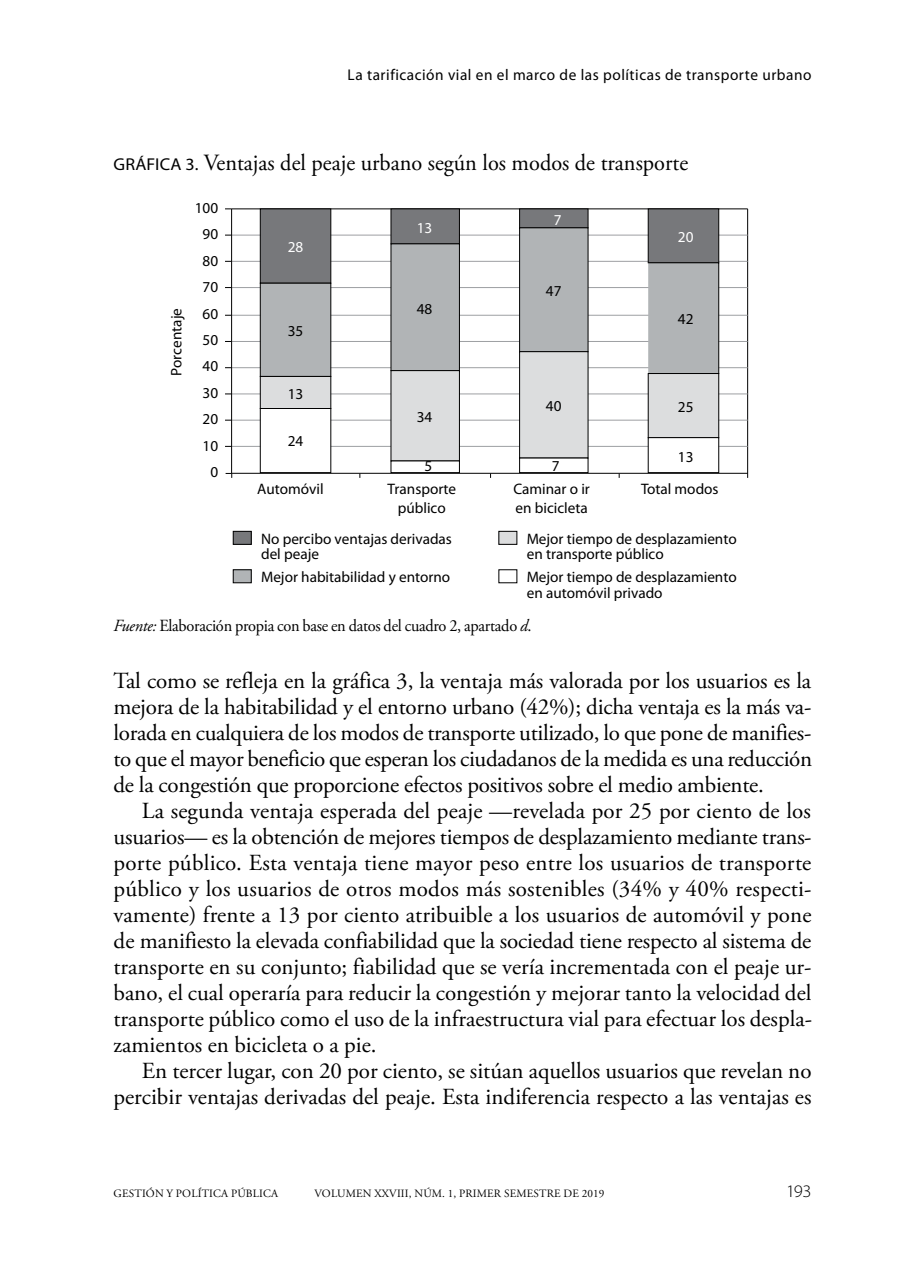
<style>
.page{position:relative;width:908px;height:1276px;background:#fff}
.page>*{position:absolute;margin:0;border:0;box-sizing:border-box;transform-origin:0 0}
.t1{font:23.2px "Adobe Garamond Pro";color:#000;scale:.96 1}
.t2{font:23px/26px "Adobe Garamond Pro";letter-spacing:-.005em;color:#000;text-align:justify}
.t3{font:300 17.6px "Myriad Pro";color:#000;scale:1.05 1}
.t4{font:17px "Adobe Garamond Pro";letter-spacing:-.015em;color:#000;scale:.96 1}
.t5{font:15.6px "Myriad Pro";letter-spacing:.035em;color:#000}
.t6{font:15.2px/15.2px "Myriad Pro";color:#000}
.t7{font:15.2px "Myriad Pro";color:#fff}
.t8{font:15.2px "Myriad Pro";color:#010101}
.t9{font:11.2px "Adobe Garamond Pro";letter-spacing:.135em;color:#000}
.t10{font:11.2px "Adobe Garamond Pro";letter-spacing:.015em;color:#000}
.s1{font-family:"Myriad Pro";font-size:17.2px}
.s2{font-style:italic}
</style>
<div class="page">
<hr style="left:747px;top:209px;width:1px;height:269px;background:#000">
<hr style="left:231px;top:235px;width:516px;height:1px;background:#9d9fa2">
<hr style="left:231px;top:261px;width:516px;height:1px;background:#9d9fa2">
<hr style="left:231px;top:287px;width:516px;height:1px;background:#9d9fa2">
<hr style="left:231px;top:315px;width:516px;height:1px;background:#9d9fa2">
<hr style="left:231px;top:341px;width:516px;height:1px;background:#9d9fa2">
<hr style="left:231px;top:367px;width:516px;height:1px;background:#9d9fa2">
<hr style="left:231px;top:393px;width:516px;height:1px;background:#9d9fa2">
<hr style="left:231px;top:420px;width:516px;height:1px;background:#9d9fa2">
<hr style="left:231px;top:446px;width:516px;height:1px;background:#9d9fa2">
<hr style="left:231px;top:208px;width:516px;height:1px;background:#000">
<hr style="left:231px;top:209px;width:1px;height:264px;background:#000">
<hr style="left:231px;top:473px;width:516px;height:1px;background:#000">
<svg style="left:260px;top:208px;width:459px;height:19px"></svg>
<svg style="left:260px;top:227px;width:459px;height:124px"></svg>
<svg style="left:260px;top:351px;width:459px;height:57px"></svg>
<svg style="left:260px;top:408px;width:459px;height:70px"></svg>
<div style="left:498px;top:531px;width:18px;height:13px;background:#dcddde"></div>
<div style="left:498px;top:531px;width:19px;height:13px;border:1px solid #000"></div>
<div style="left:233px;top:531px;width:18px;height:13px;background:#77787b"></div>
<div style="left:233px;top:531px;width:18px;height:13px;border:1px solid #000"></div>
<div style="left:233px;top:570px;width:18px;height:13px;background:#b1b4b6"></div>
<div style="left:233px;top:569px;width:18px;height:14px;border:1px solid #000"></div>
<p class="t5" style="left:347px;top:65px;width:465px">La tarificación vial en el marco de las políticas de transporte urbano</p>
<p class="t1" style="left:113px;top:149px;width:600px"><span class="s1">Gráf ica 3.</span> Ventajas del peaje urbano según los modos de transporte</p>
<p class="t6" style="left:168px;top:376px;width:69px;rotate:-90deg">Porcentaje</p>
<p class="t6" style="left:195px;top:200px;width:25px">100</p>
<p class="t6" style="left:202px;top:226px;width:17px">90</p>
<p class="t6" style="left:202px;top:253px;width:17px">80</p>
<p class="t6" style="left:202px;top:279px;width:17px">70</p>
<p class="t6" style="left:202px;top:306px;width:17px">60</p>
<p class="t6" style="left:202px;top:332px;width:17px">50</p>
<p class="t6" style="left:202px;top:358px;width:17px">40</p>
<p class="t6" style="left:202px;top:385px;width:17px">30</p>
<p class="t6" style="left:202px;top:411px;width:17px">20</p>
<p class="t6" style="left:202px;top:438px;width:17px">10</p>
<p class="t6" style="left:210px;top:464px;width:9px">0</p>
<p class="t7" style="left:287px;top:238px;width:17px">28</p>
<p class="t6" style="left:287px;top:323px;width:17px">35</p>
<p class="t6" style="left:287px;top:386px;width:17px">13</p>
<p class="t6" style="left:287px;top:433px;width:17px">24</p>
<p class="t7" style="left:416px;top:218px;width:17px">13</p>
<p class="t6" style="left:416px;top:301px;width:17px">48</p>
<p class="t7" style="left:553px;top:210px;width:9px">7</p>
<p class="t8" style="left:545px;top:281px;width:17px">47</p>
<p class="t7" style="left:677px;top:228px;width:17px">20</p>
<p class="t6" style="left:677px;top:311px;width:17px">42</p>
<p class="t6" style="left:545px;top:398px;width:17px">40</p>
<p class="t6" style="left:677px;top:399px;width:17px">25</p>
<p class="t6" style="left:416px;top:409px;width:17px">34</p>
<p class="t6" style="left:424px;top:458px;width:9px">5</p>
<p class="t6" style="left:551px;top:458px;width:9px">7</p>
<p class="t6" style="left:677px;top:449px;width:17px">13</p>
<p class="t6" style="left:257px;top:481px;width:68px">Automóvil</p>
<p class="t6" style="left:387px;top:480px;width:70px;line-height:18.2px;text-align:center">Transporte público</p>
<p class="t6" style="left:513px;top:480px;width:78px;line-height:18.2px">Caminar o ir en bicicleta</p>
<p class="t6" style="left:641px;top:481px;width:79px">Total modos</p>
<p class="t6" style="left:261px;top:531px;width:192px">No percibo ventajas derivadas del peaje</p>
<p class="t6" style="left:261px;top:569px;width:190px">Mejor habitabilidad y entorno</p>
<p class="t6" style="left:526px;top:531px;width:211px">Mejor tiempo de desplazamiento en transporte público</p>
<p class="t6" style="left:526px;top:569px;width:211px">Mejor tiempo de desplazamiento en automóvil privado</p>
<p class="t4" style="left:113px;top:615px;width:437px"><span class="s2">Fuente:</span> Elaboración propia con base en datos del cuadro 2, apartado <span class="s2">d</span>.</p>
<p class="t2" style="left:113px;top:668px;width:700px">Tal como se refleja en la gráfica 3, la ventaja más valorada por los usuarios es la mejora de la habitabilidad y el entorno urbano (42%); dicha ventaja es la más va&shy;lorada en cualquiera de los modos de transporte utilizado, lo que pone de manifies&shy;to que el mayor beneficio que esperan los ciudadanos de la medida es una reducción de la congestión que proporcione efectos positivos sobre el medio ambiente.</p>
<p class="t2" style="left:113px;top:798px;width:699px;text-indent:28px">La segunda ventaja esperada del peaje —revelada por 25 por ciento de los usuarios— es la obtención de mejores tiempos de desplazamiento mediante trans&shy;porte público. Esta ventaja tiene mayor peso entre los usuarios de transporte público y los usuarios de otros modos más sostenibles (34% y 40% respecti&shy;vamente) frente a 13 por ciento atribuible a los usuarios de automóvil y pone de manifiesto la elevada confiabilidad que la sociedad tiene respecto al sistema de transporte en su conjunto; fiabilidad que se vería incrementada con el peaje ur&shy;bano, el cual operaría para reducir la congestión y mejorar tanto la velocidad del transporte público como el uso de la infraestructura vial para efectuar los despla&shy;zamientos en bicicleta o a pie.</p>
<p class="t2" style="left:113px;top:1058px;width:699px;text-align:right">En tercer lugar, con 20 por ciento, se sitúan aquellos usuarios que revelan no percibir ventajas derivadas del peaje. Esta indiferencia respecto a las ventajas es</p>
<p class="t10" style="left:113px;top:1186px;width:166px">Gestión y Política PúblicA</p>
<p class="t9" style="left:314px;top:1186px;width:69px">volum en xxv</p>
<p class="t9" style="left:397px;top:1186px;width:209px">iii, núm . 1, primer semestre de 2019</p>
<p class="t3" style="left:785px;top:1180px;width:26px">193</p>
</div>
